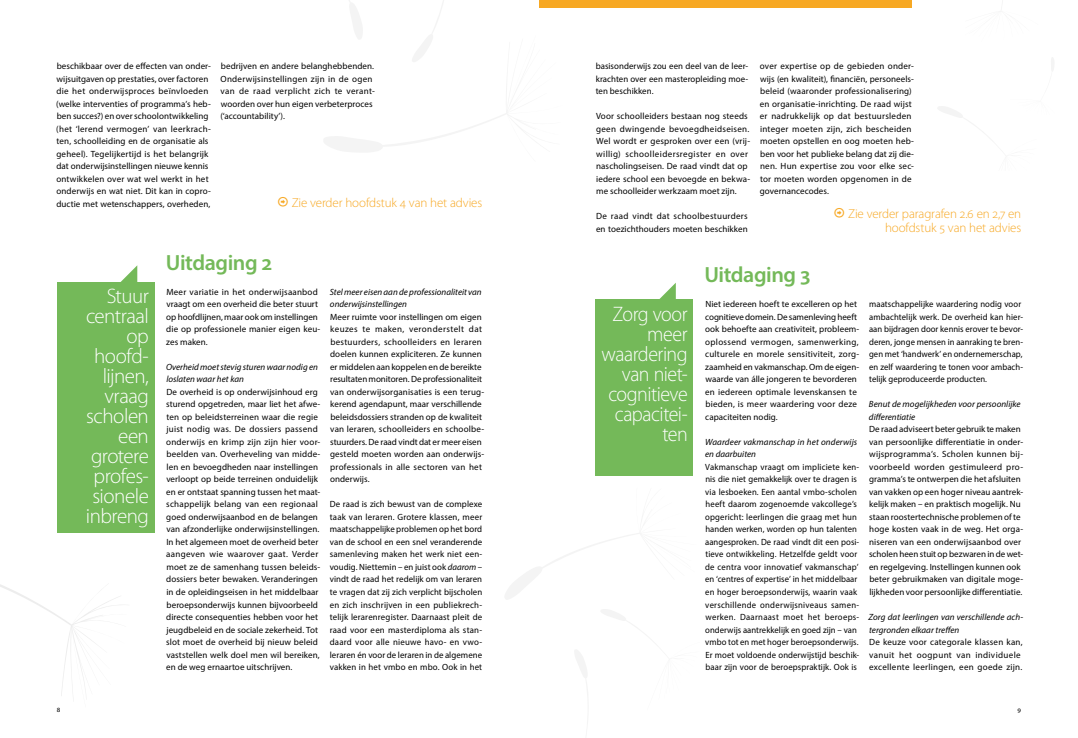
<style>
.page{position:relative;width:1078px;height:738px;background:#fff}
.page>*{position:absolute;margin:0;border:0;box-sizing:border-box;transform-origin:0 0}
.t1{font:600 22px "Myriad Pro";letter-spacing:-.02em;color:#74b959}
.t2{font:300 21px/20px "Myriad Pro";letter-spacing:-.025em;color:#fff;text-align:right}
.t3{font:300 21px/20px "Myriad Pro";letter-spacing:-.025em;color:#fff;text-align:right;scale:.95 1}
.t4{font:300 13px/14px "Myriad Pro";letter-spacing:-.01em;color:#f7a823;text-align:right}
.t5{font:9px/12.5px "Myriad Pro";letter-spacing:.01em;color:#000}
.t6{font:9px/12.5px "Myriad Pro";letter-spacing:.01em;color:#000;scale:.96 1}
.t7{font:italic 9px/12.5px "Myriad Pro";letter-spacing:.005em;color:#000}
.t8{font:9px/12.5px "Myriad Pro";letter-spacing:.03em;color:#000}
.t9{font:7px "Myriad Pro";color:#000}
.s1{font-style:italic}
</style>
<div class="page">
<svg style="left:324px;top:0;width:198px;height:152px"></svg>
<svg style="left:575px;top:609px;width:71px;height:115px"></svg>
<svg style="left:505px;top:516px;width:138px;height:83px"></svg>
<svg style="left:938px;top:57px;width:116px;height:76px"></svg>
<svg style="left:0;top:584px;width:120px;height:112px"></svg>
<div style="left:57px;top:281px;width:97px;height:251px;background:#74b959"></div>
<svg style="left:119px;top:265px;width:18px;height:17px"></svg>
<div style="left:595px;top:299px;width:98px;height:176px;background:#74b959"></div>
<svg style="left:659px;top:283px;width:16px;height:16px"></svg>
<div style="left:539px;top:0;width:372px;height:8px;background:#f7a823"></div>
<p class="t5" style="left:56px;top:60px;width:156px">beschikbaar over de effecten van onder&shy;wijsuitgaven op prestaties, over factoren die het onderwijsproces beïnvloeden (welke interventies of programma’s heb&shy;ben succes?) en over schoolontwikkeling (het ‘lerend vermogen’ van leerkrach&shy;ten, schoolleiding en de organisatie als geheel). Tegelijkertijd is het belangrijk dat onderwijsinstellingen nieuwe kennis ontwikkelen over wat wel werkt in het onderwijs en wat niet. Dit kan in copro&shy;ductie met wetenschappers, overheden,</p>
<p class="t5" style="left:220px;top:60px;width:156px">bedrijven en andere belanghebbenden.<br>Onderwijsinstellingen zijn in de ogen van de raad verplicht zich te verant&shy;woorden over hun eigen verbeterproces (‘accountability’).</p>
<p class="t5" style="left:595px;top:60px;width:154px;text-align:justify">basisonderwijs zou een deel van de leer&shy;krachten over een masteropleiding moe&shy;ten beschikken.</p>
<p class="t5" style="left:596px;top:110px;width:155px">Voor schoolleiders bestaan nog steeds geen dwingende bevoegdheidseisen.<br>Wel wordt er gesproken over een (vrij&shy;willig) schoolleidersregister en over nascholingseisen. De raad vindt dat op iedere school een bevoegde en bekwa&shy;me schoolleider werkzaam moet zijn.</p>
<p class="t5" style="left:596px;top:210px;width:153px">De raad vindt dat schoolbestuurders en toezichthouders moeten beschikken</p>
<h3 class="t4" style="left:292px;top:195px;width:192px">Zie verder hoofdstuk 4 van het advies</h3>
<p class="t5" style="left:759px;top:60px;width:155px">over expertise op de gebieden onder&shy;wijs (en kwaliteit), financiën, personeels&shy;beleid (waaronder professionalisering) en organisatie-inrichting. De raad wijst er nadrukkelijk op dat bestuursleden integer moeten zijn, zich bescheiden moeten opstellen en oog moeten heb&shy;ben voor het publieke belang dat zij die&shy;nen. Hun expertise zou voor elke sec&shy;tor moeten worden opgenomen in de governancecodes.</p>
<h3 class="t4" style="left:848px;top:206px;width:174px">Zie verder paragrafen 2.6 en 2,7 en hoofdstuk 5 van het advies</h3>
<h2 class="t2" style="left:86px;top:286px;width:64px">Stuur centraal op hoofd&shy;lijnen, vraag scholen een grotere profes&shy;sionele inbreng</h2>
<h1 class="t1" style="left:166px;top:248px;width:108px">Uitdaging 2</h1>
<p class="t5" style="left:166px;top:285px;width:155px">Meer variatie in het onderwijsaanbod vraagt om een overheid die beter stuurt op hoofdlijnen, maar ook om instellingen die op professionele manier eigen keu&shy;zes maken.</p>
<p class="t7" style="left:166px;top:360px;width:153px">Overheid moet stevig sturen waar nodig en loslaten waar het kan</p>
<p class="t5" style="left:166px;top:385px;width:156px">De overheid is op onderwijsinhoud erg sturend opgetreden, maar liet het afwe&shy;ten op beleidsterreinen waar die regie juist nodig was. De dossiers passend onderwijs en krimp zijn zijn hier voor&shy;beelden van. Overheveling van midde&shy;len en bevoegdheden naar instellingen verloopt op beide terreinen onduidelijk en er ontstaat spanning tussen het maat&shy;schappelijk belang van een regionaal goed onderwijsaanbod en de belangen van afzonderlijke onderwijsinstellingen.<br>In het algemeen moet de overheid beter aangeven wie waarover gaat. Verder moet ze de samenhang tussen beleids&shy;dossiers beter bewaken. Veranderingen in de opleidingseisen in het middelbaar beroepsonderwijs kunnen bijvoorbeeld directe consequenties hebben voor het jeugdbeleid en de sociale zekerheid. Tot slot moet de overheid bij nieuw beleid vaststellen welk doel men wil bereiken, en de weg ernaartoe uitschrijven.</p>
<p class="t7" style="left:330px;top:285px;width:153px">Stel meer eisen aan de professionaliteit van onderwijsinstellingen</p>
<p class="t5" style="left:330px;top:310px;width:155px">Meer ruimte voor instellingen om eigen keuzes te maken, veronderstelt dat bestuurders, schoolleiders en leraren doelen kunnen expliciteren. Ze kunnen er middelen aan koppelen en de bereikte resultaten monitoren. De professionaliteit van onderwijsorganisaties is een terug&shy;kerend agendapunt, maar verschillende beleidsdossiers stranden op de kwaliteit van leraren, schoolleiders en schoolbe&shy;stuurders. De raad vindt dat er meer eisen gesteld moeten worden aan onderwijs&shy;professionals in alle sectoren van het onderwijs.</p>
<p class="t5" style="left:330px;top:497px;width:154px;text-align:justify">De raad is zich bewust van de complexe taak van leraren. Grotere klassen, meer maatschappelijke problemen op het bord van de school en een snel veranderende samenleving maken het werk niet een&shy;voudig. Niettemin – en juist ook <span class="s1">daarom</span> – vindt de raad het redelijk om van leraren te vragen dat zij zich verplicht bijscholen en zich inschrijven in een publiekrech&shy;telijk lerarenregister. Daarnaast pleit de raad voor een masterdiploma als stan&shy;daard voor alle nieuwe havo- en vwo&shy;leraren én voor de leraren in de algemene vakken in het vmbo en mbo. Ook in het</p>
<h2 class="t3" style="left:601px;top:303px;width:92px">Zorg voor meer waardering van niet-- cognitieve capacitei&shy;ten</h2>
<h1 class="t1" style="left:704px;top:260px;width:107px">Uitdaging 3</h1>
<p class="t5" style="left:705px;top:297px;width:155px">Niet iedereen hoeft te excelleren op het cognitieve domein. De samenleving heeft ook behoefte aan creativiteit, probleem&shy;oplossend vermogen, samenwerking, culturele en morele sensitiviteit, zorg&shy;zaamheid en vakmanschap. Om de eigen&shy;waarde van álle jongeren te bevorderen en iedereen optimale levenskansen te bieden, is meer waardering voor deze capaciteiten nodig.</p>
<p class="t7" style="left:705px;top:435px;width:153px">Waardeer vakmanschap in het onderwijs en daarbuiten</p>
<p class="t6" style="left:705px;top:460px;width:162px">Vakmanschap vraagt om impliciete ken&shy;nis die niet gemakkelijk over te dragen is via lesboeken. Een aantal vmbo-scholen heeft daarom zogenoemde vakcollege’s opgericht: leerlingen die graag met hun handen werken, worden op hun talenten aangesproken. De raad vindt dit een posi&shy;tieve ontwikkeling. Hetzelfde geldt voor de centra voor innovatief vakmanschap’ en ‘centres of expertise’ in het middelbaar en hoger beroepsonderwijs, waarin vaak verschillende onderwijsniveaus samen&shy;werken. Daarnaast moet het beroeps&shy;onderwijs aantrekkelijk en goed zijn – van vmbo tot en met hoger beroepsonderwijs.<br>Er moet voldoende onderwijstijd beschik&shy;baar zijn voor de beroepspraktijk. Ook is</p>
<p class="t6" style="left:868px;top:297px;width:162px">maatschappelijke waardering nodig voor ambachtelijk werk. De overheid kan hier&shy;aan bijdragen door kennis erover te bevor&shy;deren, jonge mensen in aanraking te bren&shy;gen met ‘handwerk’ en ondernemerschap, en zelf waardering te tonen voor ambach&shy;telijk geproduceerde producten.</p>
<p class="t7" style="left:868px;top:397px;width:153px">Benut de mogelijkheden voor persoonlijke differentiatie</p>
<p class="t5" style="left:868px;top:422px;width:156px">De raad adviseert beter gebruik te maken van persoonlijke differentiatie in onder&shy;wijsprogramma’s. Scholen kunnen bij&shy;voorbeeld worden gestimuleerd pro&shy;gramma’s te ontwerpen die het afsluiten van vakken op een hoger niveau aantrek&shy;kelijk maken – en praktisch mogelijk. Nu staan roostertechnische problemen of te hoge kosten vaak in de weg. Het orga&shy;niseren van een onderwijsaanbod over scholen heen stuit op bezwaren in de wet&shy;en regelgeving. Instellingen kunnen ook beter gebruikmaken van digitale moge&shy;lijkheden voor persoonlijke differentiatie.</p>
<p class="t7" style="left:868px;top:610px;width:156px">Zorg dat leerlingen van verschillende ach&shy;tergronden elkaar treffen</p>
<p class="t8" style="left:868px;top:635px;width:155px">De keuze voor categorale klassen kan, vanuit het oogpunt van individuele excellente leerlingen, een goede zijn.</p>
<p class="t9" style="left:57px;top:704px;width:5px">8</p>
<p class="t9" style="left:1017px;top:705px;width:5px">9</p>
</div>
